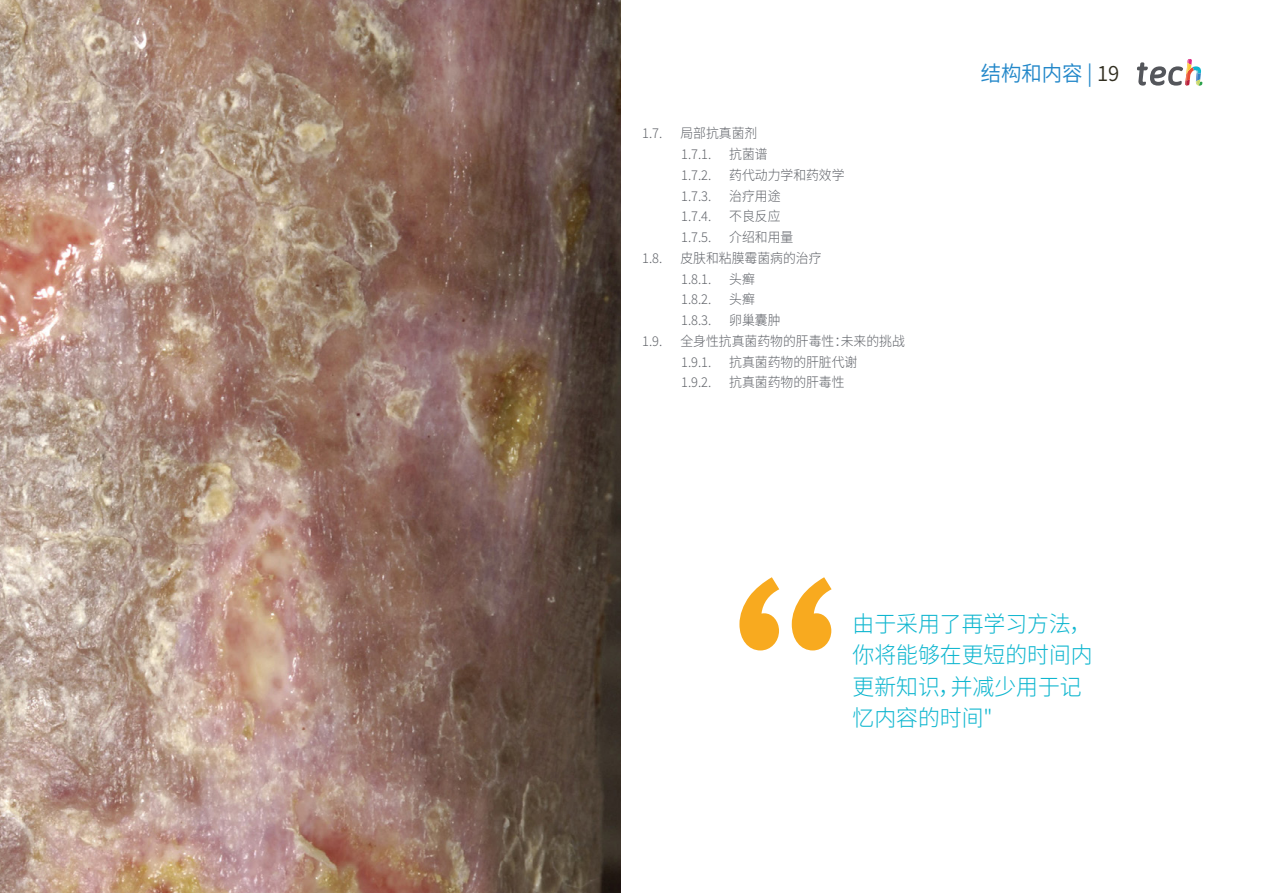
<style>
.page{position:relative;width:1263px;height:893px;background:#fff}
.page>*{position:absolute;margin:0;border:0;box-sizing:border-box;transform-origin:0 0}
.t1{font:300 22.5px/31.5px "Source Han Sans CN";color:#0fb6cf}
.t2{font:21px "Source Han Sans CN";color:#2287c9}
.t3{font:300 13.5px/20.7px "Source Han Sans CN";color:#61646a;scale:.95 1}
.s1{color:#312e20}
</style>
<div class="page">
<img style="left:0;top:0;width:621px;height:893px">
<svg style="left:739px;top:577px;width:92px;height:73px"></svg>
<svg style="left:1137px;top:59px;width:65px;height:27px"></svg>
<p class="t3" style="left:642px;top:123px;width:23px">1.7.</p>
<p class="t3" style="left:680px;top:123px;width:83px">局部抗真菌剂<br>1.7.1.</p>
<p class="t3" style="left:729px;top:144px;width:42px">抗菌谱</p>
<p class="t3" style="left:681px;top:165px;width:33px">1.7.2.</p>
<p class="t3" style="left:729px;top:165px;width:123px">药代动力学和药效学</p>
<p class="t3" style="left:681px;top:186px;width:33px">1.7.3.</p>
<p class="t3" style="left:729px;top:186px;width:56px">治疗用途</p>
<p class="t3" style="left:681px;top:206px;width:33px">1.7.4.</p>
<p class="t3" style="left:729px;top:206px;width:56px">不良反应</p>
<p class="t3" style="left:681px;top:227px;width:33px">1.7.5.</p>
<p class="t3" style="left:729px;top:227px;width:69px">介绍和用量</p>
<p class="t3" style="left:642px;top:248px;width:23px">1.8.</p>
<p class="t3" style="left:680px;top:248px;width:150px">皮肤和粘膜霉菌病的治疗<br>1.8.1.</p>
<p class="t3" style="left:729px;top:269px;width:29px">头癣</p>
<p class="t3" style="left:681px;top:289px;width:33px">1.8.2.</p>
<p class="t3" style="left:729px;top:289px;width:29px">头癣</p>
<p class="t3" style="left:681px;top:310px;width:33px">1.8.3.</p>
<p class="t3" style="left:729px;top:310px;width:56px">卵巢囊肿</p>
<p class="t3" style="left:642px;top:331px;width:23px">1.9.</p>
<p class="t3" style="left:680px;top:331px;width:238px">全身性抗真菌药物的肝毒性：未来的挑战<br>1.9.1.</p>
<p class="t3" style="left:729px;top:352px;width:136px">抗真菌药物的肝脏代谢</p>
<p class="t3" style="left:681px;top:372px;width:33px">1.9.2.</p>
<p class="t3" style="left:729px;top:372px;width:123px">抗真菌药物的肝毒性</p>
<h2 class="t2" style="left:981px;top:61px;width:140px">结构和内容 | <span class="s1">19</span></h2>
<h1 class="t1" style="left:852px;top:608px;width:242px">由于采用了再学习方法，你将能够在更短的时间内更新知识，并减少用于记忆内容的时间"</h1>
</div>
